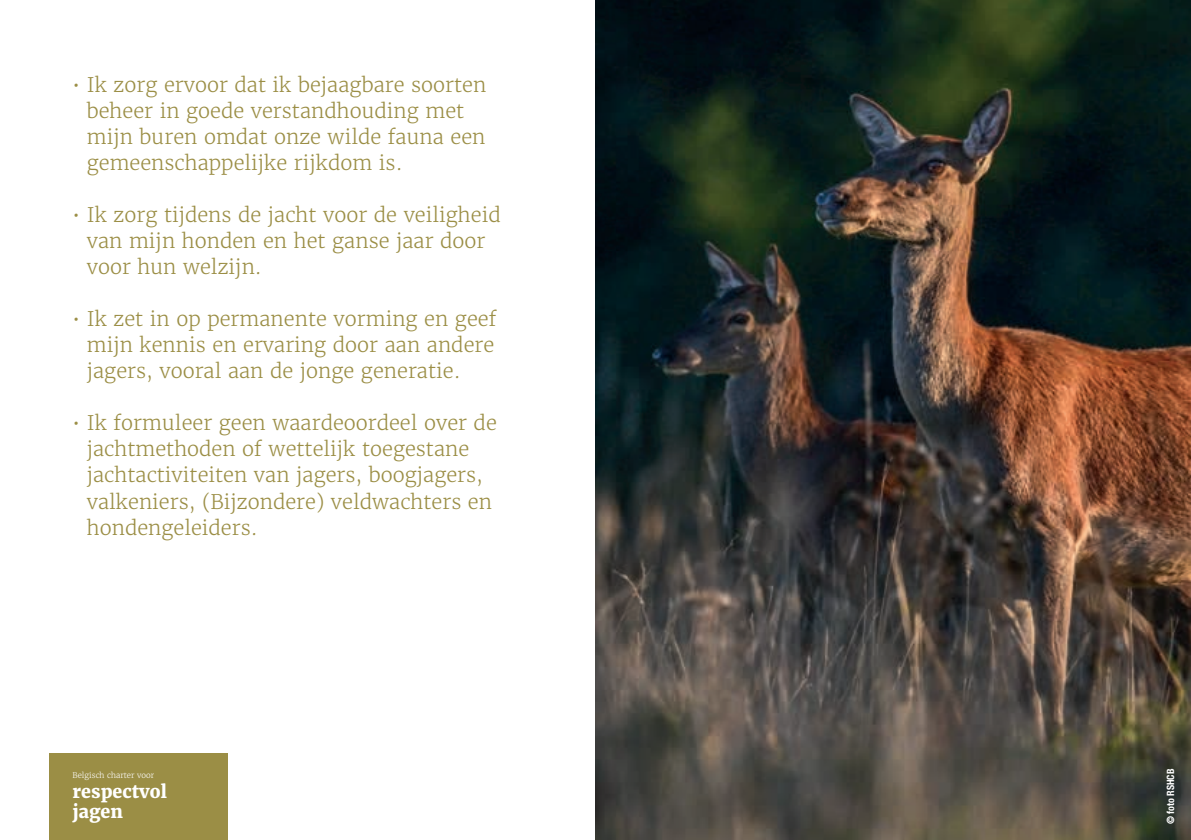
<style>
.page{position:relative;width:1191px;height:840px;background:#fff}
.page>*{position:absolute;margin:0;border:0;box-sizing:border-box;transform-origin:0 0}
.t1{font:300 20px/26px "Merriweather";color:#9b8e45}
.t2{font:800 18px/20px "Merriweather";color:#fff}
.t3{font:700 condensed 10px "Helvetica Neue";color:#fff}
.t4{font:300 7.8px "Merriweather";color:#fff}
</style>
<div class="page">
<div style="left:50px;top:753px;width:178px;height:86px;background:#9b8e45"></div>
<img style="left:595px;top:0;width:596px;height:839px">
<p class="t1" style="left:87px;top:72px;width:401px;text-indent:-15px">• Ik zorg ervoor dat ik bejaagbare soorten beheer in goede verstandhouding met mijn buren omdat onze wilde fauna een gemeenschappelijke rijkdom is.</p>
<p class="t1" style="left:87px;top:202px;width:415px;text-indent:-15px">• Ik zorg tijdens de jacht voor de veiligheid van mijn honden en het ganse jaar door voor hun welzijn.</p>
<p class="t1" style="left:87px;top:306px;width:411px;text-align:justify;text-indent:-15px">• Ik zet in op permanente vorming en geef mijn kennis en ervaring door aan andere jagers, vooral aan de jonge generatie.</p>
<p class="t1" style="left:87px;top:410px;width:411px;text-indent:-15px">• Ik formuleer geen waardeoordeel over de jachtmethoden of wettelijk toegestane jachtactiviteiten van jagers, boogjagers, valkeniers, (Bijzondere) veldwachters en hondengeleiders.</p>
<p class="t4" style="left:73px;top:769px;width:83px">Belgisch charter voor</p>
<p class="t2" style="left:73px;top:780px;width:96px">respectvol jagen</p>
<p class="t3" style="left:1162px;top:823px;width:57px;rotate:-90deg">© foto RSHCB</p>
</div>
